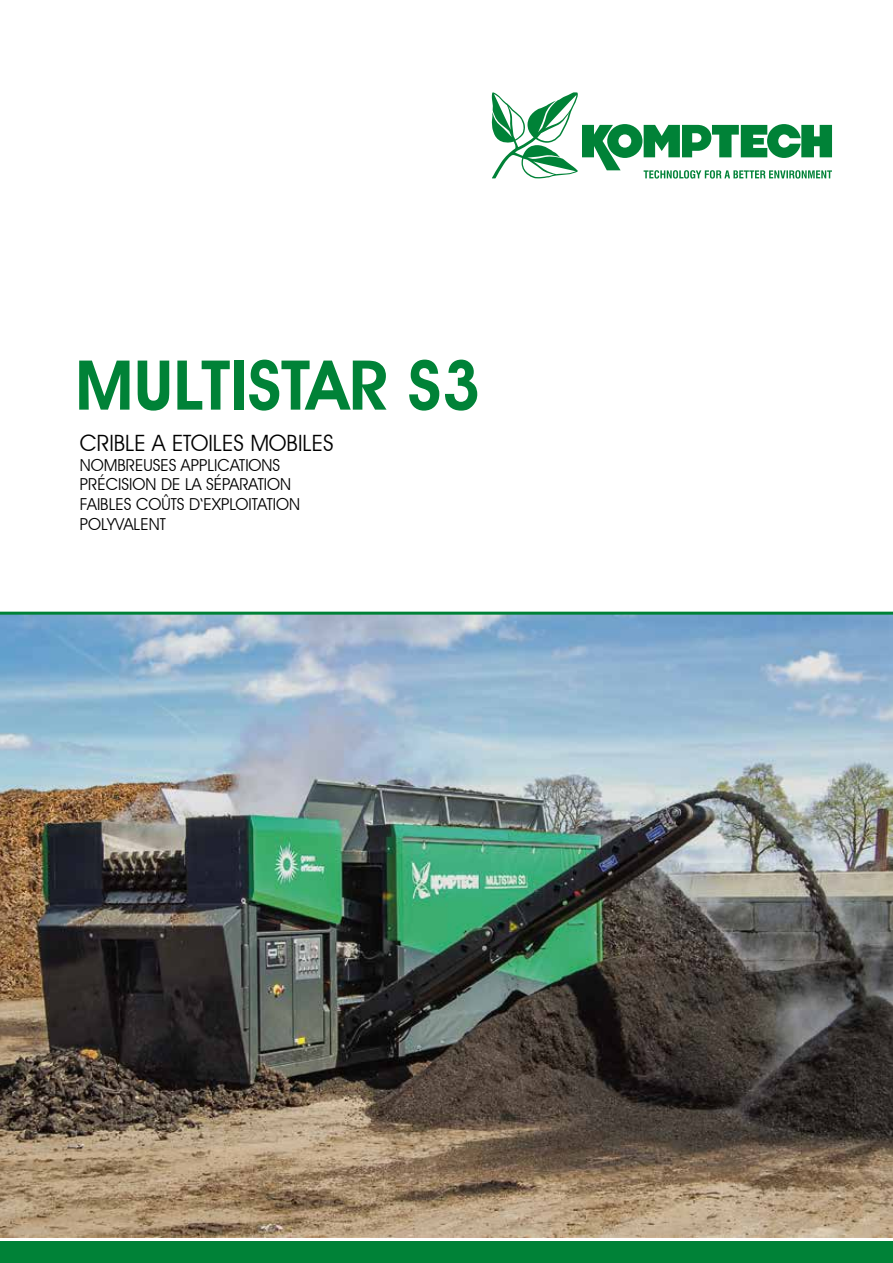
<style>
.page{position:relative;width:893px;height:1263px;background:#fff}
.page>*{position:absolute;margin:0;border:0;box-sizing:border-box;transform-origin:0 0}
.t1{font:600 69px "Avant Garde IT Cby BT";color:#008237}
.t2{font:22.5px "Avant Garde IT Cby BT";color:#000}
.t3{font:16.5px/19.8px "Avant Garde IT Cby BT";color:#000}
</style>
<div class="page">
<img style="left:0;top:615px;width:893px;height:622px">
<div style="left:0;top:1242px;width:893px;height:21px;background:#008237"></div>
<svg style="left:492px;top:92px;width:340px;height:87px"></svg>
<hr style="left:0;top:612px;width:893px;height:3px;background:#008237">
<h1 class="t1" style="left:75px;top:344px;width:408px">MULTISTAR S3</h1>
<h2 class="t2" style="left:80px;top:429px;width:255px">CRIBLE A ETOILES MOBILES</h2>
<p class="t3" style="left:80px;top:455px;width:222px">NOMBREUSES APPLICATIONS<br>PRÉCISION DE LA SÉPARATION<br>FAIBLES COÛTS D‘EXPLOITATION<br>POLYVALENT</p>
</div>
